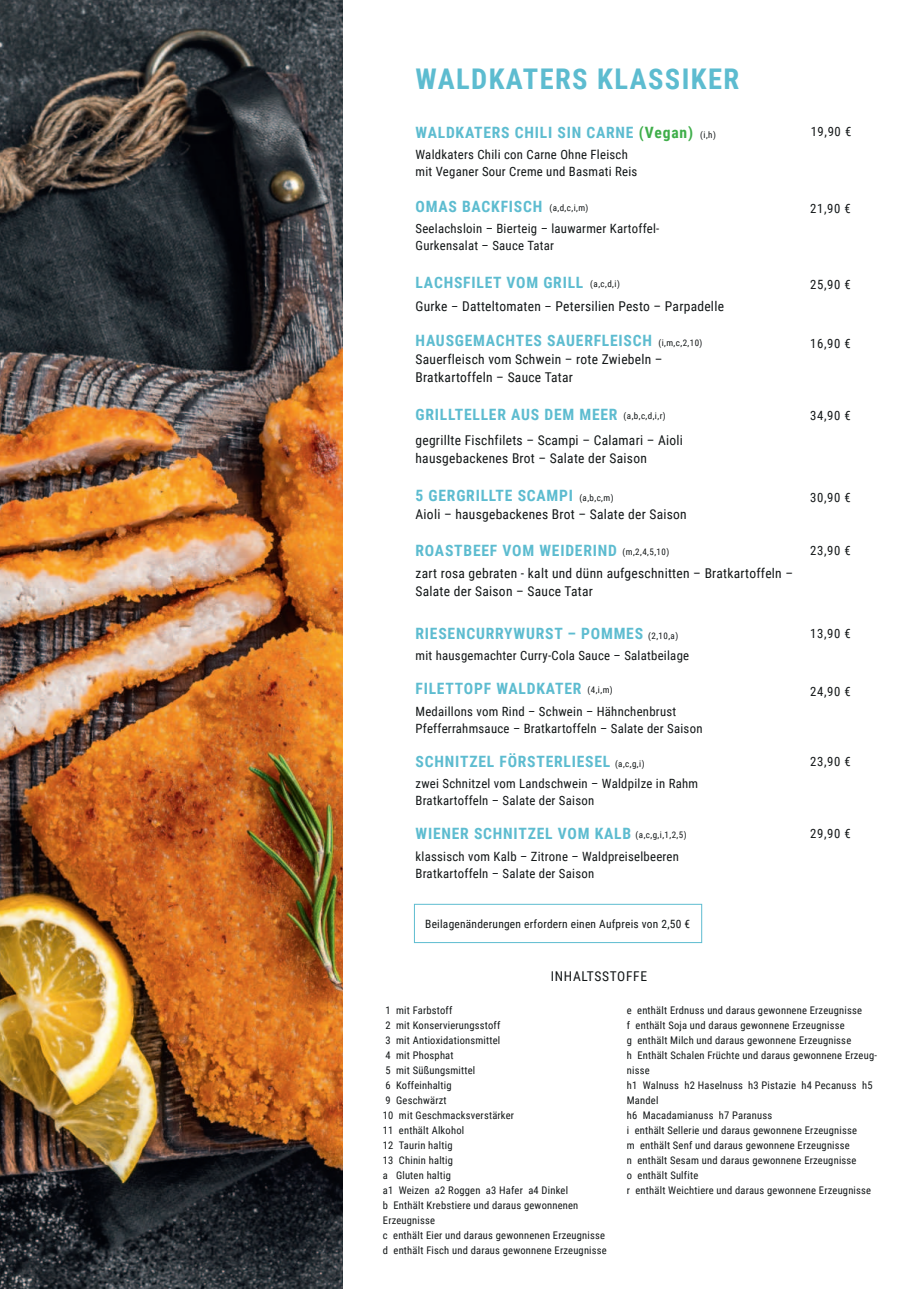
<style>
.page{position:relative;width:919px;height:1289px;background:#fff}
.page>*{position:absolute;margin:0;border:0;box-sizing:border-box;transform-origin:0 0}
.t1{font:700 28.5px "Roboto Condensed";letter-spacing:.05em;color:#5dbcd0}
.t2{font:700 15.6px "Roboto Condensed";letter-spacing:.05em;color:#5dbcd0}
.t3{font:13.5px/18px "Roboto Condensed";letter-spacing:.02em;color:#121617}
.t4{font:13.5px "Roboto Condensed";letter-spacing:.05em;color:#121617}
.t5{font:12.75px/17px "Roboto Condensed";letter-spacing:.02em;color:#121617}
.t6{font:11.4px "Roboto Condensed";letter-spacing:.02em;color:#121617}
.t7{font:10.5px/15px "Roboto Condensed";letter-spacing:.02em;color:#121617}
.t8{font:9px "Roboto Condensed";color:#121617}
.s1{color:#3fae4a}
.s2{font-size:12.75px}
</style>
<div class="page">
<img style="left:0;top:0;width:342px;height:1288px">
<div style="left:414px;top:904px;width:288px;height:38px;border:1px solid #5dbcd0"></div>
<h1 class="t1" style="left:415px;top:67px;width:325px">WALDKATERS KLASSIKER</h1>
<h2 class="t2" style="left:415px;top:125px;width:279px">WALDKATERS CHILI SIN CARNE <span class="s1">(Vegan)</span></h2>
<p class="t5" style="left:415px;top:147px;width:223px">Waldkaters Chili con Carne Ohne Fleisch mit Veganer Sour Creme und Basmati Reis</p>
<h2 class="t2" style="left:415px;top:199px;width:128px">OMAS BACKFISCH</h2>
<p class="t5" style="left:415px;top:221px;width:245px">Seelachsloin – Bierteig – lauwarmer Kartoffel-<br>Gurkensalat – Sauce Tatar</p>
<h2 class="t2" style="left:415px;top:276px;width:169px">LACHSFILET VOM GRILL</h2>
<p class="t3" style="left:415px;top:298px;width:310px">Gurke <span class="s2">–</span> Datteltomaten <span class="s2">–</span> Petersilien Pesto – Parpadelle</p>
<h2 class="t2" style="left:415px;top:334px;width:238px">HAUSGEMACHTES SAUERFLEISCH</h2>
<p class="t3" style="left:415px;top:351px;width:249px">Sauerfleisch vom Schwein – rote Zwiebeln –<br>Bratkartoffeln – Sauce Tatar</p>
<h2 class="t2" style="left:415px;top:407px;width:203px">GRILLTELLER AUS DEM MEER</h2>
<p class="t3" style="left:415px;top:432px;width:269px">gegrillte Fischfilets – Scampi – Calamari – Aioli hausgebackenes Brot – Salate der Saison</p>
<h2 class="t2" style="left:415px;top:488px;width:159px">5 GERGRILLTE SCAMPI</h2>
<p class="t3" style="left:415px;top:506px;width:273px">Aioli – hausgebackenes Brot – Salate der Saison</p>
<h2 class="t2" style="left:415px;top:543px;width:203px">ROASTBEEF VOM WEIDERIND</h2>
<p class="t3" style="left:415px;top:565px;width:379px">zart rosa gebraten - kalt und dünn aufgeschnitten – Bratkartoffeln –<br>Salate der Saison – Sauce Tatar</p>
<h2 class="t2" style="left:415px;top:626px;width:229px">RIESENCURRYWURST – POMMES</h2>
<p class="t5" style="left:415px;top:648px;width:275px">mit hausgemachter Curry-Cola Sauce – Salatbeilage</p>
<h2 class="t2" style="left:415px;top:682px;width:167px">FILETTOPF WALDKATER</h2>
<p class="t5" style="left:415px;top:703px;width:288px">Medaillons vom Rind – Schwein – Hähnchenbrust<br>Pfefferrahmsauce – Bratkartoffeln – Salate der Saison</p>
<h2 class="t2" style="left:415px;top:754px;width:196px">SCHNITZEL FÖRSTERLIESEL</h2>
<p class="t5" style="left:415px;top:776px;width:284px">zwei Schnitzel vom Landschwein – Waldpilze in Rahm<br>Bratkartoffeln – Salate der Saison</p>
<h2 class="t2" style="left:415px;top:827px;width:217px">WIENER SCHNITZEL VOM KALB</h2>
<p class="t5" style="left:415px;top:848px;width:265px">klassisch vom Kalb – Zitrone – Waldpreiselbeeren<br>Bratkartoffeln – Salate der Saison</p>
<p class="t8" style="left:700px;top:130px;width:17px">(i,h)</p>
<p class="t8" style="left:549px;top:204px;width:41px">(a,d,c,i,m)</p>
<p class="t8" style="left:590px;top:280px;width:31px">(a,c,d,i)</p>
<p class="t8" style="left:658px;top:339px;width:46px">(i,m,c,2,10)</p>
<p class="t8" style="left:623px;top:412px;width:44px">(a,b,c,d,i,r)</p>
<p class="t8" style="left:579px;top:493px;width:36px">(a,b,c,m)</p>
<p class="t8" style="left:622px;top:548px;width:48px">(m,2,4,5,10)</p>
<p class="t8" style="left:648px;top:631px;width:32px">(2,10,a)</p>
<p class="t8" style="left:587px;top:685px;width:27px">(4,i,m)</p>
<p class="t8" style="left:615px;top:759px;width:31px">(a,c,g,i)</p>
<p class="t8" style="left:635px;top:831px;width:52px">(a,c,g,i,1,2,5)</p>
<p class="t5" style="left:810px;top:124px;width:42px">19,90 €</p>
<p class="t5" style="left:810px;top:201px;width:42px">21,90 €</p>
<p class="t5" style="left:810px;top:277px;width:42px">25,90 €</p>
<p class="t5" style="left:810px;top:336px;width:42px">16,90 €</p>
<p class="t5" style="left:810px;top:407px;width:42px">34,90 €</p>
<p class="t5" style="left:810px;top:490px;width:42px">30,90 €</p>
<p class="t5" style="left:810px;top:543px;width:42px">23,90 €</p>
<p class="t5" style="left:810px;top:626px;width:42px">13,90 €</p>
<p class="t5" style="left:810px;top:683px;width:42px">24,90 €</p>
<p class="t5" style="left:810px;top:753px;width:42px">23,90 €</p>
<p class="t5" style="left:810px;top:826px;width:42px">29,90 €</p>
<p class="t6" style="left:425px;top:918px;width:266px">Beilagenänderungen erfordern einen Aufpreis von 2,50 €</p>
<p class="t4" style="left:550px;top:970px;width:98px">INHALTSSTOFFE</p>
<p class="t7" style="left:383px;top:1003px;width:225px">1 mit Farbstoff<br>2 mit Konservierungsstoff<br>3 mit Antioxidationsmittel<br>4 mit Phosphat<br>5 mit Süßungsmittel<br>6 Koffeinhaltig<br>9 Geschwärzt<br>10 mit Geschmacksverstärker<br>11 enthält Alkohol<br>12 Taurin haltig<br>13 Chinin haltig<br>a Gluten haltig<br>a1 Weizen a2 Roggen a3 Hafer a4 Dinkel<br>b Enthält Krebstiere und daraus gewonnenen<br>Erzeugnisse<br>c enthält Eier und daraus gewonnenen Erzeugnisse d enthält Fisch und daraus gewonnene Erzeugnisse</p>
<p class="t7" style="left:626px;top:1003px;width:251px">e enthält Erdnuss und daraus gewonnene Erzeugnisse<br>f enthält Soja und daraus gewonnene Erzeugnisse<br>g enthält Milch und daraus gewonnene Erzeugnisse<br>h Enthält Schalen Früchte und daraus gewonnene Erzeug&shy;nisse<br>h1 Walnuss h2 Haselnuss h3 Pistazie h4 Pecanuss h5<br>Mandel<br>h6 Macadamianuss h7 Paranuss<br>i enthält Sellerie und daraus gewonnene Erzeugnisse<br>m enthält Senf und daraus gewonnene Erzeugnisse<br>n enthält Sesam und daraus gewonnene Erzeugnisse<br>o enthält Sulfite<br>r enthält Weichtiere und daraus gewonnene Erzeugnisse</p>
</div>
